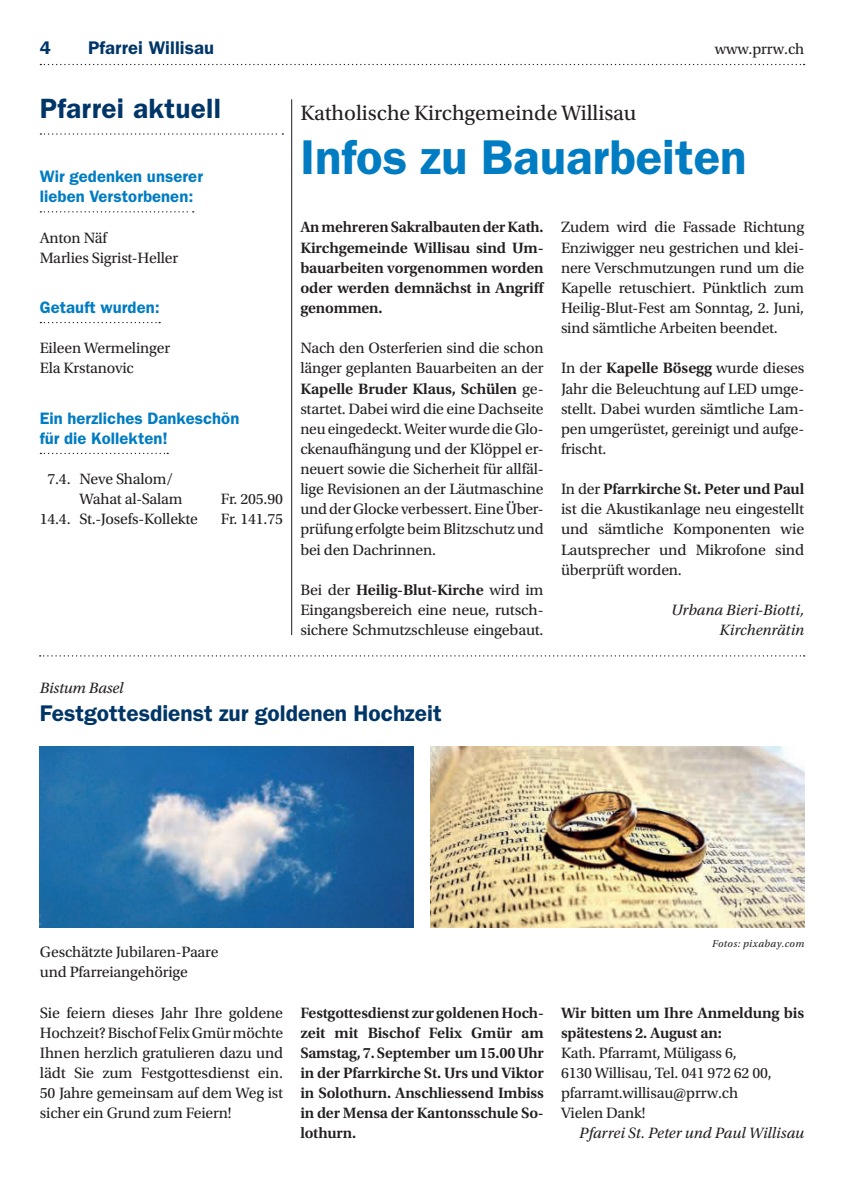
<style>
.page{position:relative;width:844px;height:1191px;background:#fff}
.page>*{position:absolute;margin:0;border:0;box-sizing:border-box;transform-origin:0 0}
.t1{font:600 49px "ITC Franklin Gothic Std";color:#007cc2}
.t2{font:600 28px "ITC Franklin Gothic Std";letter-spacing:.01em;color:#003667}
.t3{font:600 22.75px "ITC Franklin Gothic Std";color:#003667}
.t4{font:21.88px "Utopia Std";color:#231f20}
.t5{font:600 18.38px "ITC Franklin Gothic Std";letter-spacing:.005em;color:#003667}
.t6{font:600 16.62px/20.1px "ITC Franklin Gothic Std";letter-spacing:.005em;color:#007cc2}
.t7{font:15.75px/20.1px "Utopia Std";letter-spacing:-.01em;color:#231f20}
.t8{font:600 15.75px/20.1px "Utopia Std";letter-spacing:-.01em;color:#231f20;text-align:justify}
.t9{font:italic 15.75px/20.1px "Utopia Std";letter-spacing:-.005em;color:#231f20;text-align:right}
.t10{font:italic 10.5px "Utopia Std";letter-spacing:.04em;color:#231f20}
.s1{font-weight:600}
</style>
<div class="page">
<svg style="left:40px;top:64px;width:764px;height:1px"></svg>
<svg style="left:40px;top:133px;width:243px;height:2px"></svg>
<svg style="left:40px;top:211px;width:154px;height:1px"></svg>
<svg style="left:40px;top:322px;width:120px;height:1px"></svg>
<svg style="left:40px;top:453px;width:128px;height:1px"></svg>
<svg style="left:40px;top:655px;width:764px;height:1px"></svg>
<img style="left:430px;top:746px;width:374px;height:181px">
<img style="left:40px;top:746px;width:373px;height:181px">
<hr style="left:291px;top:99px;width:1px;height:536px;background:#231f20">
<p class="t5" style="left:40px;top:37px;width:13px">4</p>
<p class="t5" style="left:88px;top:37px;width:127px">Pfarrei Willisau</p>
<p class="t7" style="left:714px;top:39px;width:91px">www.prrw.ch</p>
<h2 class="t2" style="left:40px;top:92px;width:183px">Pfarrei aktuell</h2>
<p class="t6" style="left:40px;top:166px;width:165px">Wir gedenken unserer lieben Verstorbenen:</p>
<p class="t7" style="left:40px;top:228px;width:140px">Anton Näf<br>Marlies Sigrist-Heller</p>
<p class="t6" style="left:40px;top:297px;width:122px">Getauft wurden:</p>
<p class="t7" style="left:40px;top:338px;width:132px">Eileen Wermelinger<br>Ela Krstanovic</p>
<p class="t6" style="left:40px;top:408px;width:201px">Ein herzliches Dankeschön für die Kollekten!</p>
<p class="t7" style="left:79px;top:469px;width:105px;text-indent:-32px">7.4. Neve Shalom/<br>Wahat al-Salam</p>
<p class="t7" style="left:221px;top:489px;width:64px">Fr. 205.90</p>
<p class="t7" style="left:40px;top:509px;width:159px">14.4. St.-Josefs-Kollekte</p>
<p class="t7" style="left:221px;top:509px;width:64px">Fr. 141.75</p>
<h3 class="t4" style="left:300px;top:101px;width:337px">Katholische Kirchgemeinde Willisau</h3>
<h1 class="t1" style="left:300px;top:128px;width:447px">Infos zu Bauarbeiten</h1>
<p class="t8" style="left:300px;top:217px;width:246px">An mehreren Sakralbauten der Kath.<br>Kirchgemeinde Willisau sind Um&shy;bauarbeiten vorgenommen worden oder werden demnächst in Angriff genommen.</p>
<p class="t7" style="left:300px;top:338px;width:245px;text-align:justify">Nach den Osterferien sind die schon länger geplanten Bauarbeiten an der <span class="s1">Kapelle Bruder Klaus, Schülen</span> ge&shy;startet. Dabei wird die eine Dachseite neu eingedeckt. Weiter wurde die Glo&shy;ckenaufhängung und der Klöppel er&shy;neuert sowie die Sicherheit für allfäl&shy;lige Revisionen an der Läutmaschine und der Glocke verbessert. Eine Über&shy;prüfung erfolgte beim Blitzschutz und bei den Dachrinnen.</p>
<p class="t7" style="left:300px;top:580px;width:245px">Bei der <span class="s1">Heilig-Blut-Kirche</span> wird im<br>Eingangsbereich eine neue, rutsch&shy;sichere Schmutzschleuse eingebaut.</p>
<p class="t7" style="left:561px;top:217px;width:245px;text-align:justify">Zudem wird die Fassade Richtung Enziwigger neu gestrichen und klei&shy;nere Verschmutzungen rund um die Kapelle retuschiert. Pünktlich zum Heilig-Blut-Fest am Sonntag, 2. Juni, sind sämtliche Arbeiten beendet.</p>
<p class="t7" style="left:561px;top:358px;width:245px;text-align:justify">In der <span class="s1">Kapelle Bösegg</span> wurde dieses Jahr die Beleuchtung auf LED umge&shy;stellt. Dabei wurden sämtliche Lam&shy;pen umgerüstet, gereinigt und aufge&shy;frischt.</p>
<p class="t7" style="left:561px;top:479px;width:245px;text-align:justify">In der <span class="s1">Pfarrkirche St. Peter und Paul </span>ist die Akustikanlage neu eingestellt und sämtliche Komponenten wie Lautsprecher und Mikrofone sind überprüft worden.</p>
<p class="t9" style="left:671px;top:600px;width:135px">Urbana Bieri-Biotti,<br>Kirchenrätin</p>
<p class="t9" style="left:40px;top:678px;width:85px">Bistum Basel</p>
<h3 class="t3" style="left:40px;top:699px;width:403px">Festgottesdienst zur goldenen Hochzeit</h3>
<p class="t7" style="left:40px;top:942px;width:180px">Geschätzte Jubilaren-Paare und Pfarreiangehörige</p>
<p class="t7" style="left:40px;top:1002px;width:245px;text-align:justify">Sie feiern dieses Jahr Ihre goldene Hochzeit? Bischof Felix Gmür möchte Ihnen herzlich gratulieren dazu und lädt Sie zum Festgottesdienst ein.<br>50 Jahre gemeinsam auf dem Weg ist sicher ein Grund zum Feiern!</p>
<p class="t10" style="left:711px;top:938px;width:94px">Fotos: pixabay.com</p>
<p class="t8" style="left:300px;top:1002px;width:245px">Festgottesdienst zur goldenen Hoch&shy;zeit mit Bischof Felix Gmür am Samstag, 7. September um 15.00 Uhr in der Pfarrkirche St. Urs und Viktor in Solothurn. Anschliessend Imbiss in der Mensa der Kantonsschule So&shy;lothurn.</p>
<p class="t8" style="left:561px;top:1002px;width:245px">Wir bitten um Ihre Anmeldung bis spätestens 2. August an:</p>
<p class="t7" style="left:561px;top:1043px;width:212px">Kath. Pfarramt, Müligass 6,<br>6130 Willisau, Tel. 041 972 62 00, pfarramt.willisau@prrw.ch<br>Vielen Dank!</p>
<p class="t9" style="left:579px;top:1123px;width:226px">Pfarrei St. Peter und Paul Willisau</p>
</div>
